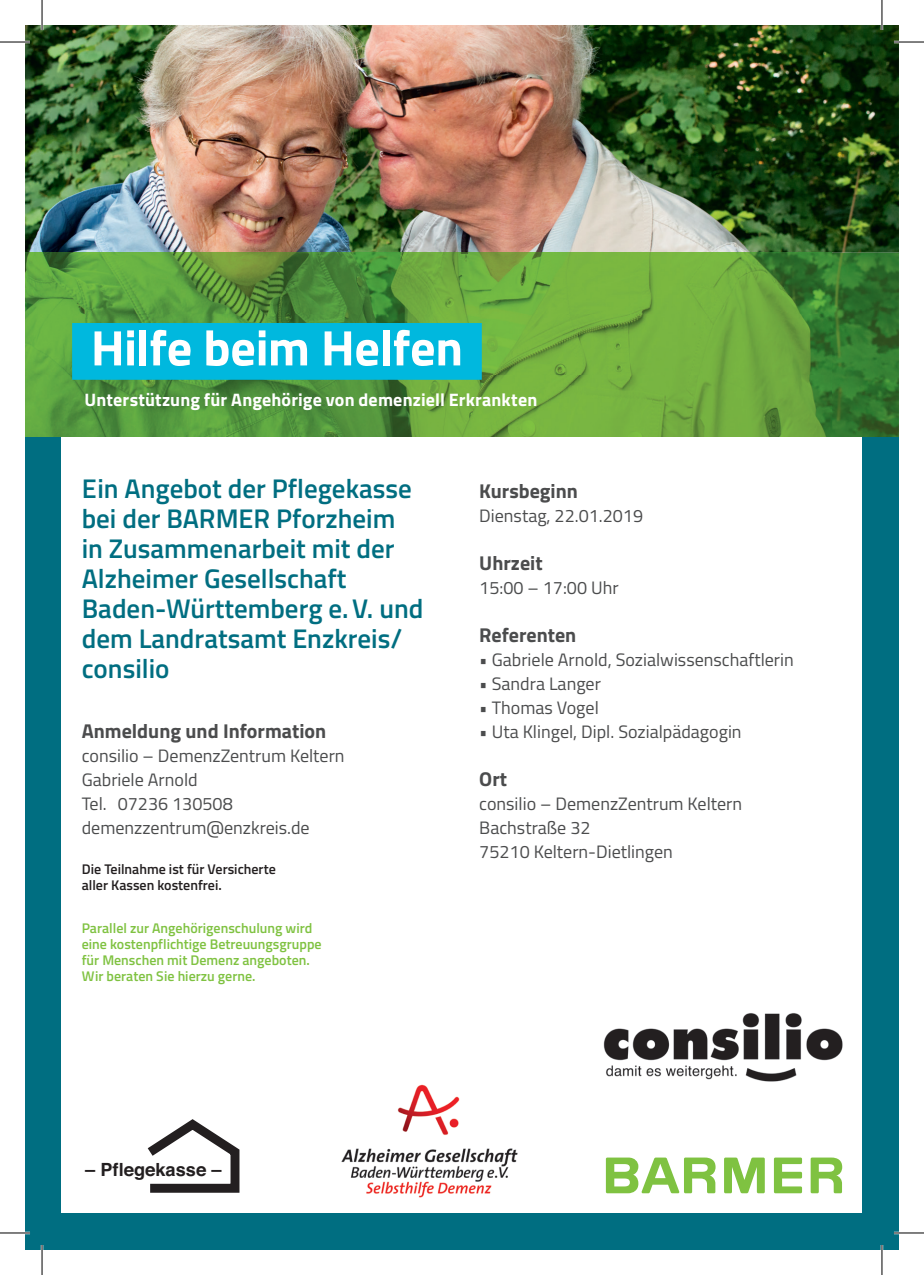
<style>
.page{position:relative;width:924px;height:1275px;background:#fff}
.page>*{position:absolute;margin:0;border:0;box-sizing:border-box;transform-origin:0 0}
.t1{font:700 50px "BGEK Titillium";letter-spacing:-.01em;color:#fff}
.t2{font:600 27px/30px "BGEK Titillium";color:#006e81}
.t3{font:700 20px "BGEK Titillium";color:#4b4c4d}
.t4{font:700 18.2px "Helvetica";letter-spacing:.005em;color:#231f20}
.t5{font:18px/24px "BGEK Titillium";color:#4b4c4d}
.t6{font:700 18px "BGEK Titillium";letter-spacing:.01em;color:#fff}
.t7{font:600 14px/16px "BGEK Titillium";color:#7fc241}
.t8{font:600 14px/16px "BGEK Titillium";color:#231f20}
</style>
<div class="page">
<img style="left:25px;top:25px;width:873px;height:228px">
<img style="left:25px;top:253px;width:873px;height:184px">
<div style="left:25px;top:437px;width:873px;height:813px;background:#006e81"></div>
<div style="left:62px;top:437px;width:799px;height:776px;background:#fff"></div>
<div style="left:72px;top:323px;width:409px;height:57px;background:#00b8de"></div>
<svg style="left:605px;top:1157px;width:236px;height:36px"></svg>
<svg style="left:147px;top:1119px;width:93px;height:74px"></svg>
<img style="left:603px;top:1013px;width:240px;height:69px">
<img style="left:341px;top:1084px;width:177px;height:114px">
<hr style="left:0;top:41px;width:30px;height:2px;background:#fff">
<hr style="left:893px;top:41px;width:30px;height:2px;background:#fff">
<hr style="left:0;top:1231px;width:30px;height:3px;background:#fff">
<hr style="left:893px;top:1231px;width:30px;height:3px;background:#fff">
<hr style="left:41px;top:0;width:2px;height:30px;background:#fff">
<hr style="left:41px;top:1245px;width:2px;height:30px;background:#fff">
<hr style="left:880px;top:0;width:2px;height:30px;background:#fff">
<hr style="left:880px;top:1245px;width:2px;height:30px;background:#fff">
<hr style="left:0;top:42px;width:30px;height:1px;background:#000">
<hr style="left:893px;top:42px;width:30px;height:1px;background:#000">
<hr style="left:0;top:1232px;width:30px;height:1px;background:#000">
<hr style="left:893px;top:1232px;width:30px;height:1px;background:#000">
<hr style="left:42px;top:0;width:1px;height:30px;background:#000">
<hr style="left:42px;top:1245px;width:1px;height:30px;background:#000">
<hr style="left:881px;top:0;width:1px;height:30px;background:#000">
<hr style="left:881px;top:1245px;width:1px;height:30px;background:#000">
<h1 class="t1" style="left:91px;top:310px;width:373px">Hilfe beim Helfen</h1>
<p class="t6" style="left:85px;top:386px;width:454px">Unterstützung für Angehörige von demenziell Erkrankten</p>
<h2 class="t2" style="left:82px;top:472px;width:343px">Ein Angebot der Pflegekasse bei der BARMER Pforzheim in Zusammenarbeit mit der<br>Alzheimer Gesellschaft<br>Baden-Württemberg e. V. und dem Landratsamt Enzkreis/ consilio</h2>
<p class="t3" style="left:82px;top:716px;width:246px">Anmeldung und Information</p>
<p class="t5" style="left:82px;top:743px;width:264px">consilio – DemenzZentrum Keltern<br>Gabriele Arnold<br>Tel. 07236 130508 demenzzentrum@enzkreis.de</p>
<p class="t8" style="left:82px;top:860px;width:195px">Die Teilnahme ist für Versicherte aller Kassen kostenfrei.</p>
<p class="t7" style="left:82px;top:919px;width:241px">Parallel zur Angehörigenschulung wird eine kostenpflichtige Betreuungsgruppe für Menschen mit Demenz angeboten.<br>Wir beraten Sie hierzu gerne.</p>
<p class="t3" style="left:479px;top:476px;width:100px">Kursbeginn</p>
<p class="t5" style="left:479px;top:503px;width:165px">Dienstag, 22.01.2019</p>
<p class="t3" style="left:479px;top:548px;width:65px">Uhrzeit</p>
<p class="t5" style="left:479px;top:575px;width:141px">15:00 – 17:00 Uhr</p>
<p class="t3" style="left:479px;top:620px;width:98px">Referenten</p>
<p class="t5" style="left:479px;top:647px;width:316px">• Gabriele Arnold, Sozialwissenschaftlerin</p>
<p class="t5" style="left:479px;top:671px;width:123px">• Sandra Langer</p>
<p class="t5" style="left:479px;top:695px;width:121px">• Thomas Vogel</p>
<p class="t5" style="left:479px;top:719px;width:264px">• Uta Klingel, Dipl. Sozialpädagogin</p>
<p class="t3" style="left:479px;top:764px;width:29px">Ort</p>
<p class="t5" style="left:479px;top:791px;width:264px">consilio – DemenzZentrum Keltern<br>Bachstraße 32<br>75210 Keltern-Dietlingen</p>
<p class="t4" style="left:85px;top:1154px;width:138px">– Pflegekasse –</p>
</div>
